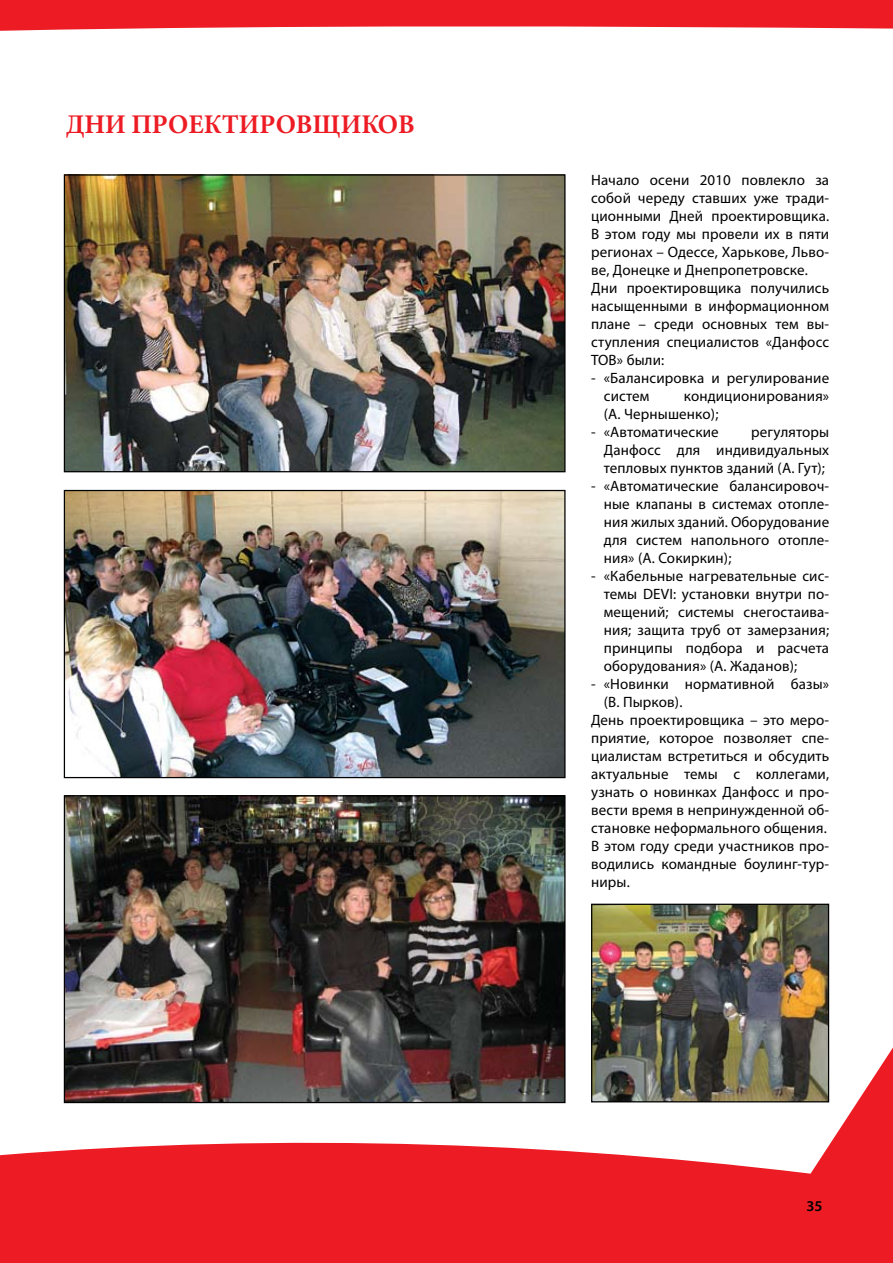
<style>
.page{position:relative;width:893px;height:1263px;background:#fff}
.page>*{position:absolute;margin:0;border:0;box-sizing:border-box;transform-origin:0 0}
.t1{font:700 27px "Minion Cyr";color:#ed1c24}
.t2{font:15px/18px "Myriad Pro";letter-spacing:.01em;color:#000}
.t3{font:600 15px "Myriad Pro";color:#000}
</style>
<div class="page">
<svg style="left:0;top:0;width:893px;height:31px;background:#ee353c"></svg>
<svg style="left:0;top:944px;width:893px;height:319px;fill:#ed1c24"></svg>
<img style="left:66px;top:176px;width:498px;height:294px">
<div style="left:64px;top:174px;width:502px;height:298px;border:1px solid #000"></div>
<img style="left:66px;top:797px;width:498px;height:304px">
<div style="left:64px;top:795px;width:502px;height:308px;border:1px solid #000"></div>
<img style="left:66px;top:492px;width:498px;height:284px">
<div style="left:64px;top:490px;width:502px;height:288px;border:1px solid #000"></div>
<img style="left:593px;top:906px;width:234px;height:194px">
<div style="left:591px;top:904px;width:238px;height:198px;border:1px solid #000"></div>
<h1 class="t1" style="left:66px;top:108px;width:350px">Дни проектировщиков</h1>
<p class="t2" style="left:591px;top:170px;width:240px">Начало осени 2010 повлекло за собой череду ставших уже тради&shy;ционными Дней проектировщика.<br>В этом году мы провели их в пяти регионах – Одессе, Харькове, Льво&shy;ве, Донецке и Днепропетровске.<br>Дни проектировщика получились насыщенными в информационном плане – среди основных тем вы&shy;ступления специалистов «Данфосс<br>ТОВ» были:</p>
<p class="t2" style="left:604px;top:368px;width:227px;text-indent:-13px">- «Балансировка и регулирование систем</p>
<p class="t2" style="left:604px;top:386px;width:227px;text-indent:80px">кондиционирования» (А. Чернышенко);</p>
<p class="t2" style="left:591px;top:422px;width:129px">- «Автоматические</p>
<p class="t2" style="left:604px;top:422px;width:227px;text-align:justify;text-indent:147px">регуляторы Данфосс для индивидуальных тепловых пунктов зданий (А. Гут);</p>
<p class="t2" style="left:604px;top:476px;width:227px;text-align:justify;text-indent:-13px">- «Автоматические балансировоч&shy;ные клапаны в системах отопле&shy;ния жилых зданий. Оборудование для систем напольного отопле&shy;ния» (А. Сокиркин);</p>
<p class="t2" style="left:604px;top:566px;width:227px;text-align:justify;text-indent:-13px">- «Кабельные нагревательные сис&shy;темы DEVI: установки внутри по&shy;мещений; системы снегостаива&shy;ния; защита труб от замерзания; принципы подбора и расчета оборудования» (А. Жаданов);</p>
<p class="t2" style="left:591px;top:674px;width:240px">- «Новинки нормативной базы»</p>
<p class="t2" style="left:604px;top:692px;width:80px">(В. Пырков).</p>
<p class="t2" style="left:591px;top:710px;width:239px">День проектировщика – это меро-</p>
<p class="t2" style="left:591px;top:728px;width:240px">приятие, которое позволяет спе-</p>
<p class="t2" style="left:591px;top:746px;width:240px">циалистам встретиться и обсудить</p>
<p class="t2" style="left:591px;top:764px;width:240px">актуальные темы с коллегами,</p>
<p class="t2" style="left:591px;top:782px;width:240px">узнать о новинках Данфосс и про-</p>
<p class="t2" style="left:591px;top:800px;width:240px">вести время в непринужденной об-</p>
<p class="t2" style="left:591px;top:818px;width:237px">становке неформального общения.</p>
<p class="t2" style="left:591px;top:836px;width:240px">В этом году среди участников про-</p>
<p class="t2" style="left:591px;top:854px;width:240px">водились командные боулинг-тур-</p>
<p class="t2" style="left:591px;top:872px;width:40px">ниры.</p>
<p class="t3" style="left:806px;top:1196px;width:18px">35</p>
</div>
